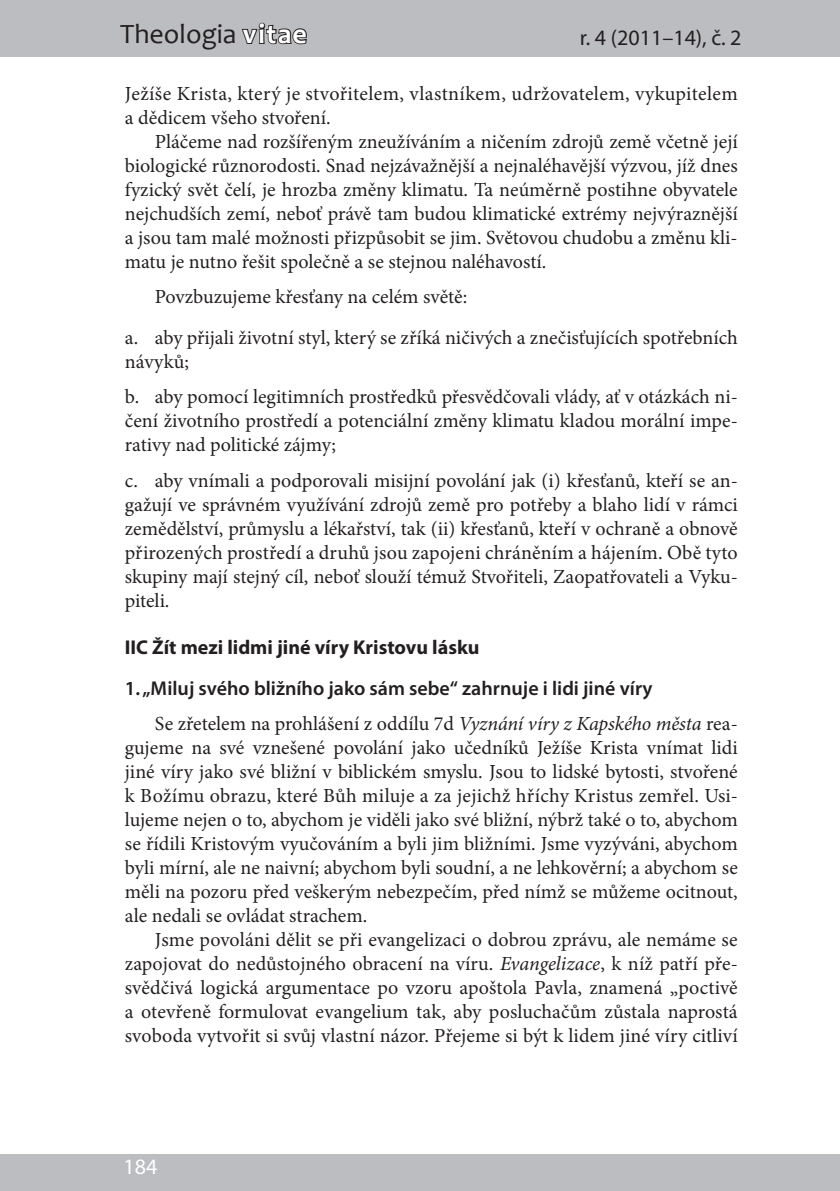
<style>
.page{position:relative;width:840px;height:1191px;background:#fff}
.page>*{position:absolute;margin:0;border:0;box-sizing:border-box;transform-origin:0 0}
.t1{font:28px "Candara";color:#231f20}
.t2{font:22px "Myriad Pro";color:#231f20}
.t3{font:22px "Myriad Pro";color:#fff}
.t4{font:20px/24px "Minion Pro";color:#231f20}
.t5{font:600 20px "Myriad Pro";color:#231f20}
.t6{font:700 20px "Myriad Pro";color:#231f20}
.s1{font-weight:700;color:#fff}
.s2{font-style:italic}
</style>
<div class="page">
<div style="left:0;top:0;width:839px;height:57px;background:#bcbdc0"></div>
<svg style="left:242px;top:22px;width:65px;height:23px"></svg>
<div style="left:0;top:1154px;width:839px;height:37px;background:#bcbdc0"></div>
<h1 class="t1" style="left:120px;top:16px;width:188px">Theologia <span class="s1">vitae</span></h1>
<p class="t2" style="left:579px;top:24px;width:163px">r. 4 (2011–14), č. 2</p>
<p class="t4" style="left:125px;top:81px;width:614px">Ježíše Krista, který je stvořitelem, vlastníkem, udržovatelem, vykupitelem a dědicem všeho stvoření.</p>
<p class="t4" style="left:125px;top:129px;width:614px;text-align:justify;text-indent:30px">Pláčeme nad rozšířeným zneužíváním a ničením zdrojů země včetně její biologické různorodosti. Snad nejzávažnější a nejnaléhavější výzvou, jíž dnes fyzický svět čelí, je hrozba změny klimatu. Ta neúměrně postihne obyvatele nejchudších zemí, neboť právě tam budou klimatické extrémy nejvýraznější a jsou tam malé možnosti přizpůsobit se jim. Světovou chudobu a změnu kli&shy;matu je nutno řešit společně a se stejnou naléhavostí.</p>
<p class="t4" style="left:125px;top:276px;width:614px;line-height:41px;text-indent:30px">Povzbuzujeme křesťany na celém světě:<br>a. aby přijali životní styl, který se zříká ničivých a znečisťujících spotřebních</p>
<p class="t4" style="left:125px;top:344px;width:614px;line-height:35.4px">návyků;<br>b. aby pomocí legitimních prostředků přesvědčovali vlády, ať v otázkách ni-</p>
<p class="t4" style="left:125px;top:409px;width:614px">čení životního prostředí a potenciální změny klimatu kladou morální impe&shy;rativy nad politické zájmy;</p>
<p class="t4" style="left:125px;top:468px;width:614px;text-align:justify">c. aby vnímali a podporovali misijní povolání jak (i) křesťanů, kteří se an&shy;gažují ve správném využívání zdrojů země pro potřeby a blaho lidí v rámci zemědělství, průmyslu a lékařství, tak (ii) křesťanů, kteří v ochraně a obnově přirozených prostředí a druhů jsou zapojeni chráněním a hájením. Obě tyto skupiny mají stejný cíl, neboť slouží témuž Stvořiteli, Zaopatřovateli a Vyku&shy;piteli.</p>
<p class="t6" style="left:125px;top:634px;width:356px">IIC Žít mezi lidmi jiné víry Kristovu lásku</p>
<p class="t5" style="left:125px;top:675px;width:529px">1. „Miluj svého bližního jako sám sebe“ zahrnuje i lidi jiné víry</p>
<p class="t4" style="left:125px;top:711px;width:614px;text-align:justify;text-indent:30px">Se zřetelem na prohlášení z oddílu 7d <span class="s2">Vyznání víry z Kapského města</span> rea&shy;gujeme na své vznešené povolání jako učedníků Ježíše Krista vnímat lidi jiné víry jako své bližní v biblickém smyslu. Jsou to lidské bytosti, stvořené k Božímu obrazu, které Bůh miluje a za jejichž hříchy Kristus zemřel. Usi&shy;lujeme nejen o to, abychom je viděli jako své bližní, nýbrž také o to, abychom se řídili Kristovým vyučováním a byli jim bližními. Jsme vyzýváni, abychom byli mírní, ale ne naivní; abychom byli soudní, a ne lehkověrní; a abychom se měli na pozoru před veškerým nebezpečím, před nímž se můžeme ocitnout, ale nedali se ovládat strachem.</p>
<p class="t4" style="left:125px;top:927px;width:614px;text-align:justify;text-indent:30px">Jsme povoláni dělit se při evangelizaci o dobrou zprávu, ale nemáme se zapojovat do nedůstojného obracení na víru. <span class="s2">Evangelizace</span>, k níž patří pře&shy;svědčivá logická argumentace po vzoru apoštola Pavla, znamená „poctivě a otevřeně formulovat evangelium tak, aby posluchačům zůstala naprostá svoboda vytvořit si svůj vlastní názor. Přejeme si být k lidem jiné víry citliví</p>
<p class="t3" style="left:123px;top:1152px;width:35px">184</p>
</div>
